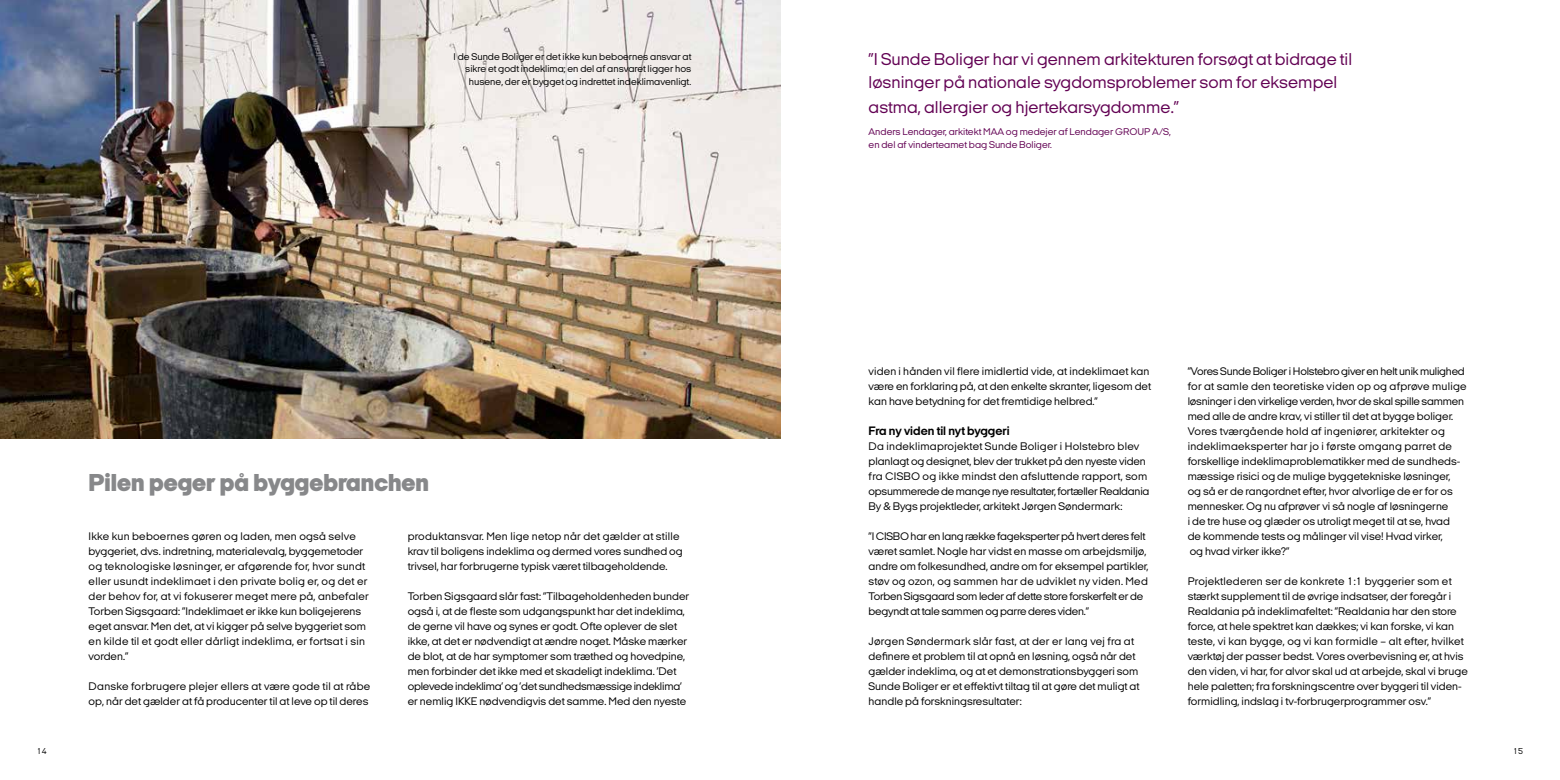
<style>
.page{position:relative;width:1560px;height:780px;background:#fff}
.page>*{position:absolute;margin:0;border:0;box-sizing:border-box;transform-origin:0 0}
.t1{font:900 25px "Italian Plate No Two Exp";color:#87888a}
.t2{font:17.5px/22.5px "Italian Plate No Two Exp";color:#620153}
.t3{font:700 12.5px "Italian Plate No Two Exp";color:#000}
.t4{font:11.25px/15px "Italian Plate No Two Exp";color:#000}
.t5{font:11.25px/15px "Italian Plate No Two Exp";letter-spacing:.02em;color:#000}
.t6{font:11.25px/15px "Italian Plate No Two Exp";letter-spacing:-.02em;color:#000}
.t7{font:10px/12.5px "Italian Plate No Two Exp";color:#000;text-align:right}
.t8{font:10px/12.5px "Italian Plate No Two Exp";color:#620153}
.t9{font:8.75px "Italian Plate No Two Exp";color:#000}
</style>
<div class="page">
<img style="left:0;top:0;width:780px;height:438px">
<p class="t7" style="left:453px;top:50px;width:239px">I de Sunde Boliger er det ikke kun beboernes ansvar at sikre et godt indeklima; en del af ansvaret ligger hos husene, der er bygget og indrettet indeklimavenligt.</p>
<h1 class="t1" style="left:89px;top:469px;width:342px">Pilen peger på byggebranchen</h1>
<p class="t5" style="left:89px;top:529px;width:282px">Ikke kun beboernes gøren og laden, men også selve byggeriet, dvs. indretning, materialevalg, byggemetoder og teknologiske løsninger, er afgørende for, hvor sundt eller usundt indeklimaet i den private bolig er, og det er der behov for, at vi fokuserer meget mere på, anbefaler Torben Sigsgaard: ”Indeklimaet er ikke kun boligejerens eget ansvar. Men det, at vi kigger på selve byggeriet som en kilde til et godt eller dårligt indeklima, er fortsat i sin vorden.”</p>
<p class="t4" style="left:89px;top:679px;width:283px">Danske forbrugere plejer ellers at være gode til at råbe op, når det gælder at få producenter til at leve op til deres</p>
<p class="t4" style="left:407px;top:529px;width:276px">produktansvar. Men lige netop når det gælder at stille krav til boligens indeklima og dermed vores sundhed og trivsel, har forbrugerne typisk været tilbageholdende.</p>
<p class="t4" style="left:407px;top:589px;width:283px">Torben Sigsgaard slår fast: ”Tilbageholdenheden bunder også i, at de fleste som udgangspunkt har det indeklima, de gerne vil have og synes er godt. Ofte oplever de slet ikke, at det er nødvendigt at ændre noget. Måske mærker de blot, at de har symptomer som træthed og hovedpine, men forbinder det ikke med et skadeligt indeklima. ’Det oplevede indeklima’ og ’det sundhedsmæssige indeklima’ er nemlig IKKE nødvendigvis det samme. Med den nyeste</p>
<h2 class="t2" style="left:868px;top:48px;width:485px">”I Sunde Boliger har vi gennem arkitekturen forsøgt at bidrage til løsninger på nationale sygdomsproblemer som for eksempel</h2>
<h2 class="t2" style="left:868px;top:95px;width:312px">astma, allergier og hjertekarsygdomme.”</h2>
<p class="t8" style="left:868px;top:125px;width:304px">Anders Lendager, arkitekt MAA og medejer af Lendager GROUP A/S, en del af vinderteamet bag Sunde Boliger.</p>
<p class="t4" style="left:868px;top:364px;width:284px">viden i hånden vil flere imidlertid vide, at indeklimaet kan være en forklaring på, at den enkelte skranter, ligesom det kan have betydning for det fremtidige helbred.”</p>
<p class="t3" style="left:868px;top:424px;width:142px">Fra ny viden til nyt byggeri</p>
<p class="t4" style="left:868px;top:439px;width:282px">Da indeklimaprojektet Sunde Boliger i Holstebro blev planlagt og designet, blev der trukket på den nyeste viden fra CISBO og ikke mindst den afsluttende rapport, som opsummerede de mange nye resultater, fortæller Realdania By &amp; Bygs projektleder, arkitekt Jørgen Søndermark:</p>
<p class="t6" style="left:868px;top:529px;width:281px">”I CISBO har en lang række fageksperter på hvert deres felt været samlet. Nogle har vidst en masse om arbejdsmiljø, andre om folkesundhed, andre om for eksempel partikler, støv og ozon, og sammen har de udviklet ny viden. Med Torben Sigsgaard som leder af dette store forskerfelt er de begyndt at tale sammen og parre deres viden.”</p>
<p class="t4" style="left:868px;top:634px;width:272px">Jørgen Søndermark slår fast, at der er lang vej fra at definere et problem til at opnå en løsning, også når det gælder indeklima, og at et demonstrationsbyggeri som Sunde Boliger er et effektivt tiltag til at gøre det muligt at handle på forskningsresultater:</p>
<p class="t4" style="left:1187px;top:364px;width:280px">”Vores Sunde Boliger i Holstebro giver en helt unik mulighed for at samle den teoretiske viden op og afprøve mulige løsninger i den virkelige verden, hvor de skal spille sammen med alle de andre krav, vi stiller til det at bygge boliger.<br>Vores tværgående hold af ingeniører, arkitekter og indeklimaeksperter har jo i første omgang parret de forskellige indeklimaproblematikker med de sundheds&shy;mæssige risici og de mulige byggetekniske løsninger, og så er de rangordnet efter, hvor alvorlige de er for os mennesker. Og nu afprøver vi så nogle af løsningerne<br>i de tre huse og glæder os utroligt meget til at se, hvad<br>de kommende tests og målinger vil vise! Hvad virker,<br>og hvad virker ikke?”</p>
<p class="t4" style="left:1187px;top:574px;width:282px">Projektlederen ser de konkrete 1:1 byggerier som et stærkt supplement til de øvrige indsatser, der foregår i Realdania på indeklimafeltet: ”Realdania har den store force, at hele spektret kan dækkes; vi kan forske, vi kan teste, vi kan bygge, og vi kan formidle – alt efter, hvilket værktøj der passer bedst. Vores overbevisning er, at hvis den viden, vi har, for alvor skal ud at arbejde, skal vi bruge hele paletten; fra forskningscentre over byggeri til viden&shy;formidling, indslag i tv-forbrugerprogrammer osv.”</p>
<p class="t9" style="left:37px;top:746px;width:12px">14</p>
<p class="t9" style="left:1512px;top:746px;width:12px">15</p>
</div>
